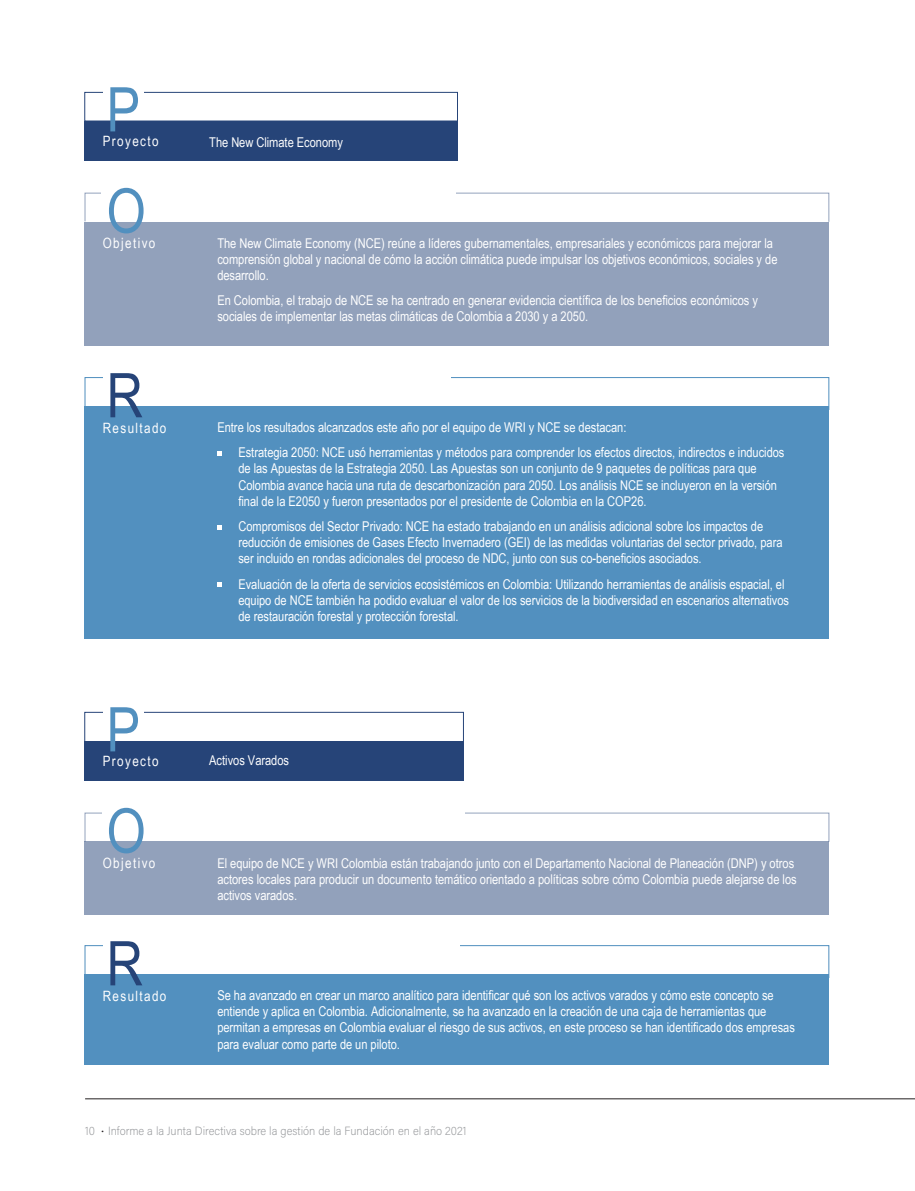
<style>
.page{position:relative;width:915px;height:1191px;background:#fff}
.page>*{position:absolute;margin:0;border:0;box-sizing:border-box;transform-origin:0 0}
.t1{font:61.65px "Arial MT Narrow";color:#5290bf}
.t2{font:61.65px "Arial MT Narrow";color:#264478}
.t3{font:14.25px "Arial MT Narrow";letter-spacing:.1em;color:#fff}
.t4{font:13.5px/16.2px "Arial MT Narrow";color:#fff}
.t5{font:200 12px "Acumin Pro Semi Cond";color:#939598}
</style>
<div class="page">
<hr style="left:85px;top:1098px;width:829px;height:1px;background:#231f20">
<div style="left:84px;top:121px;width:373px;height:39px;background:#264478"></div>
<div style="left:84px;top:92px;width:373px;height:29px;border:1px solid #264478"></div>
<div style="left:104px;top:87px;width:40px;height:15px;background:#fff"></div>
<div style="left:84px;top:222px;width:745px;height:123px;background:#92a1bb"></div>
<svg style="left:84px;top:193px;width:745px;height:29px"></svg>
<div style="left:102px;top:188px;width:354px;height:15px;background:#fff"></div>
<div style="left:84px;top:406px;width:745px;height:232px;background:#5290bf"></div>
<div style="left:84px;top:377px;width:745px;height:33px;border:1px solid #5290bf"></div>
<div style="left:103px;top:372px;width:347px;height:15px;background:#fff"></div>
<svg style="left:217px;top:451px;width:5px;height:5px"></svg>
<svg style="left:217px;top:525px;width:5px;height:5px"></svg>
<svg style="left:217px;top:582px;width:5px;height:5px"></svg>
<div style="left:84px;top:741px;width:379px;height:39px;background:#264478"></div>
<div style="left:84px;top:712px;width:379px;height:32px;border:1px solid #264478"></div>
<div style="left:104px;top:707px;width:40px;height:15px;background:#fff"></div>
<div style="left:84px;top:841px;width:745px;height:74px;background:#92a1bb"></div>
<div style="left:84px;top:974px;width:745px;height:90px;background:#5290bf"></div>
<div style="left:84px;top:945px;width:745px;height:33px;border:1px solid #5290bf"></div>
<div style="left:103px;top:940px;width:356px;height:15px;background:#fff"></div>
<h1 class="t1" style="left:106px;top:73px;width:35px">P</h1>
<p class="t3" style="left:103px;top:132px;width:57px">Proyecto</p>
<p class="t4" style="left:209px;top:134px;width:135px">The New Climate Economy</p>
<h1 class="t1" style="left:106px;top:175px;width:41px">O</h1>
<p class="t3" style="left:103px;top:235px;width:54px">Objetivo</p>
<p class="t4" style="left:217px;top:235px;width:561px">The New Climate Economy (NCE) reúne a líderes gubernamentales, empresariales y económicos para mejorar la comprensión global y nacional de cómo la acción climática puede impulsar los objetivos económicos, sociales y de desarrollo.</p>
<p class="t4" style="left:217px;top:292px;width:542px">En Colombia, el trabajo de NCE se ha centrado en generar evidencia científica de los beneficios económicos y sociales de implementar las metas climáticas de Colombia a 2030 y a 2050.</p>
<h1 class="t2" style="left:106px;top:359px;width:38px">R</h1>
<p class="t3" style="left:103px;top:419px;width:65px">Resultado</p>
<p class="t4" style="left:238px;top:414px;width:547px;line-height:25.2px;text-indent:-21px">Entre los resultados alcanzados este año por el equipo de WRI y NCE se destacan:<br>Estrategia 2050: NCE usó herramientas y métodos para comprender los efectos directos, indirectos e inducidos</p>
<p class="t4" style="left:238px;top:460px;width:540px">de las Apuestas de la Estrategia 2050. Las Apuestas son un conjunto de 9 paquetes de políticas para que<br>Colombia avance hacia una ruta de descarbonización para 2050. Los análisis NCE se incluyeron en la versión final de la E2050 y fueron presentados por el presidente de Colombia en la COP26.</p>
<p class="t4" style="left:238px;top:518px;width:545px">Compromisos del Sector Privado: NCE ha estado trabajando en un análisis adicional sobre los impactos de reducción de emisiones de Gases Efecto Invernadero (GEI) de las medidas voluntarias del sector privado, para ser incluido en rondas adicionales del proceso de NDC, junto con sus co-beneficios asociados.</p>
<p class="t4" style="left:238px;top:576px;width:552px">Evaluación de la oferta de servicios ecosistémicos en Colombia: Utilizando herramientas de análisis espacial, el equipo de NCE también ha podido evaluar el valor de los servicios de la biodiversidad en escenarios alternativos de restauración forestal y protección forestal.</p>
<h1 class="t1" style="left:106px;top:693px;width:35px">P</h1>
<p class="t3" style="left:103px;top:752px;width:57px">Proyecto</p>
<p class="t4" style="left:209px;top:752px;width:81px">Activos Varados</p>
<h1 class="t1" style="left:106px;top:794px;width:41px">O</h1>
<p class="t3" style="left:103px;top:854px;width:54px">Objetivo</p>
<p class="t4" style="left:217px;top:854px;width:580px">El equipo de NCE y WRI Colombia están trabajando junto con el Departamento Nacional de Planeación (DNP) y otros actores locales para producir un documento temático orientado a políticas sobre cómo Colombia puede alejarse de los activos varados.</p>
<h1 class="t2" style="left:106px;top:927px;width:38px">R</h1>
<p class="t3" style="left:103px;top:987px;width:65px">Resultado</p>
<p class="t4" style="left:217px;top:987px;width:579px">Se ha avanzado en crear un marco analítico para identificar qué son los activos varados y cómo este concepto se entiende y aplica en Colombia. Adicionalmente, se ha avanzado en la creación de una caja de herramientas que permitan a empresas en Colombia evaluar el riesgo de sus activos, en este proceso se han identificado dos empresas para evaluar como parte de un piloto.</p>
<p class="t5" style="left:85px;top:1122px;width:383px">10 Informe a la Junta Directiva sobre la gestión de la Fundación en el año 2021</p>
</div>
